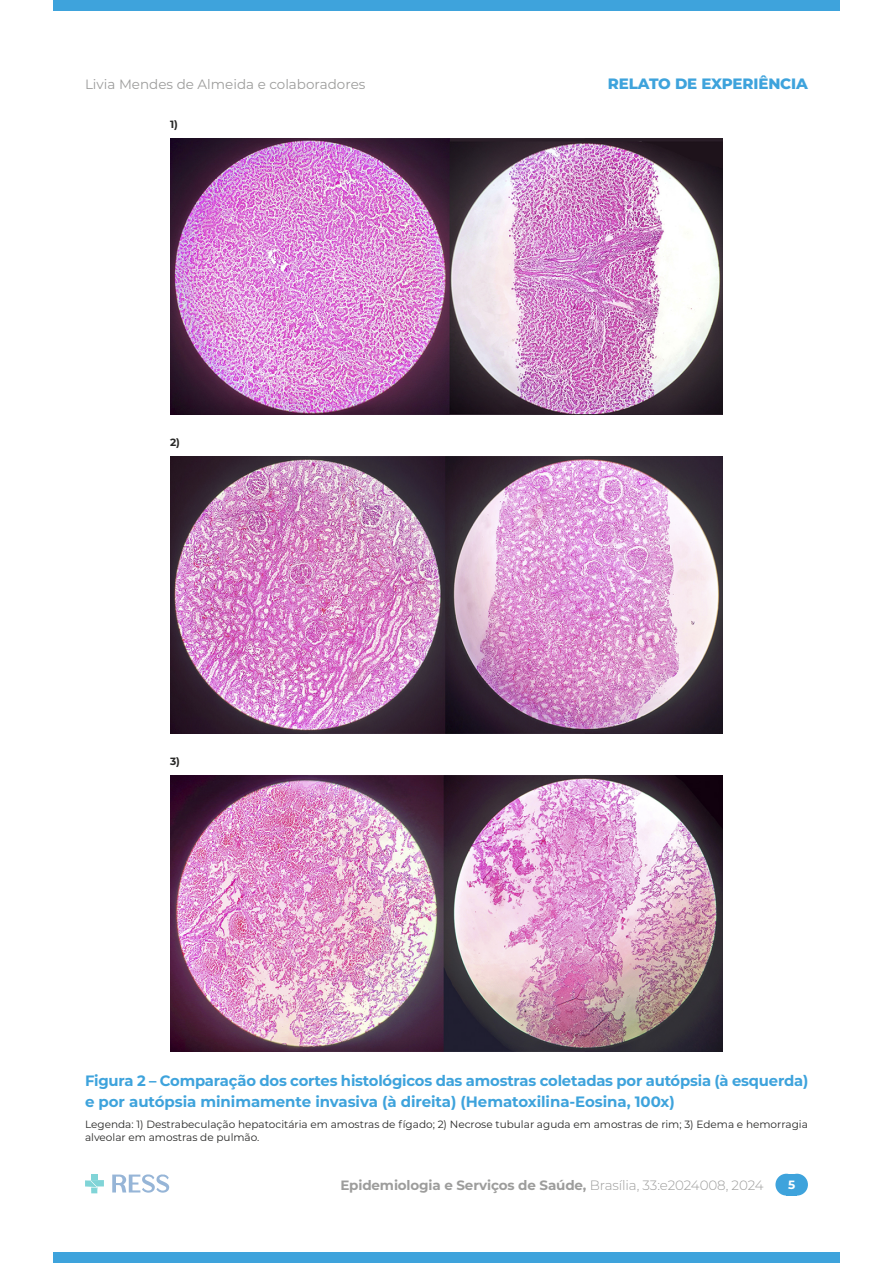
<style>
.page{position:relative;width:893px;height:1263px;background:#fff}
.page>*{position:absolute;margin:0;border:0;box-sizing:border-box;transform-origin:0 0}
.t1{font:700 15px/21px "Montserrat";letter-spacing:-.015em;color:#3ea3dc}
.t2{font:800 15px "Montserrat";letter-spacing:-.01em;color:#3ea3dc}
.t3{font:700 13.5px "Montserrat";letter-spacing:-.01em;color:#9d9d9c}
.t4{font:13.5px "Montserrat";color:#9d9d9c}
.t5{font:700 12px "Montserrat";color:#fff}
.t6{font:10.5px/13.5px "Montserrat";color:#282827}
.t7{font:700 10.5px "Montserrat";color:#282827}
.s1{font-weight:300}
</style>
<div class="page">
<div style="left:53px;top:0;width:787px;height:11px;background:#3ea3dc"></div>
<div style="left:53px;top:1252px;width:787px;height:11px;background:#3ea3dc"></div>
<div style="left:775px;top:1174px;width:22px;height:21px;background:#3ea3dc;border-radius:50%"></div>
<div style="left:786px;top:1174px;width:22px;height:21px;background:#3ea3dc;border-radius:50%"></div>
<div style="left:786px;top:1174px;width:11px;height:21px;background:#3ea3dc"></div>
<svg style="left:85px;top:1174px;width:19px;height:19px"></svg>
<svg style="left:112px;top:1174px;width:57px;height:19px"></svg>
<img style="left:170px;top:138px;width:553px;height:277px">
<img style="left:170px;top:457px;width:553px;height:276px">
<img style="left:170px;top:775px;width:553px;height:276px">
<p class="t4" style="left:85px;top:75px;width:282px">Livia Mendes de Almeida e colaboradores</p>
<p class="t2" style="left:608px;top:73px;width:201px">RELATO DE EXPERIÊNCIA</p>
<p class="t7" style="left:170px;top:116px;width:9px">1)</p>
<p class="t7" style="left:170px;top:435px;width:11px">2)</p>
<p class="t7" style="left:170px;top:753px;width:11px">3)</p>
<p class="t1" style="left:85px;top:1069px;width:725px">Figura 2 – Comparação dos cortes histológicos das amostras coletadas por autópsia (à esquerda) e por autópsia minimamente invasiva (à direita) (Hematoxilina-Eosina, 100x)</p>
<p class="t6" style="left:85px;top:1117px;width:724px">Legenda: 1) Destrabeculação hepatocitária em amostras de fígado; 2) Necrose tubular aguda em amostras de rim; 3) Edema e hemorragia alveolar em amostras de pulmão.</p>
<p class="t3" style="left:340px;top:1175px;width:425px">Epidemiologia e Serviços de Saúde, <span class="s1">Brasília, 33:e2024008, 2024</span></p>
<p class="t5" style="left:788px;top:1176px;width:9px">5</p>
</div>
